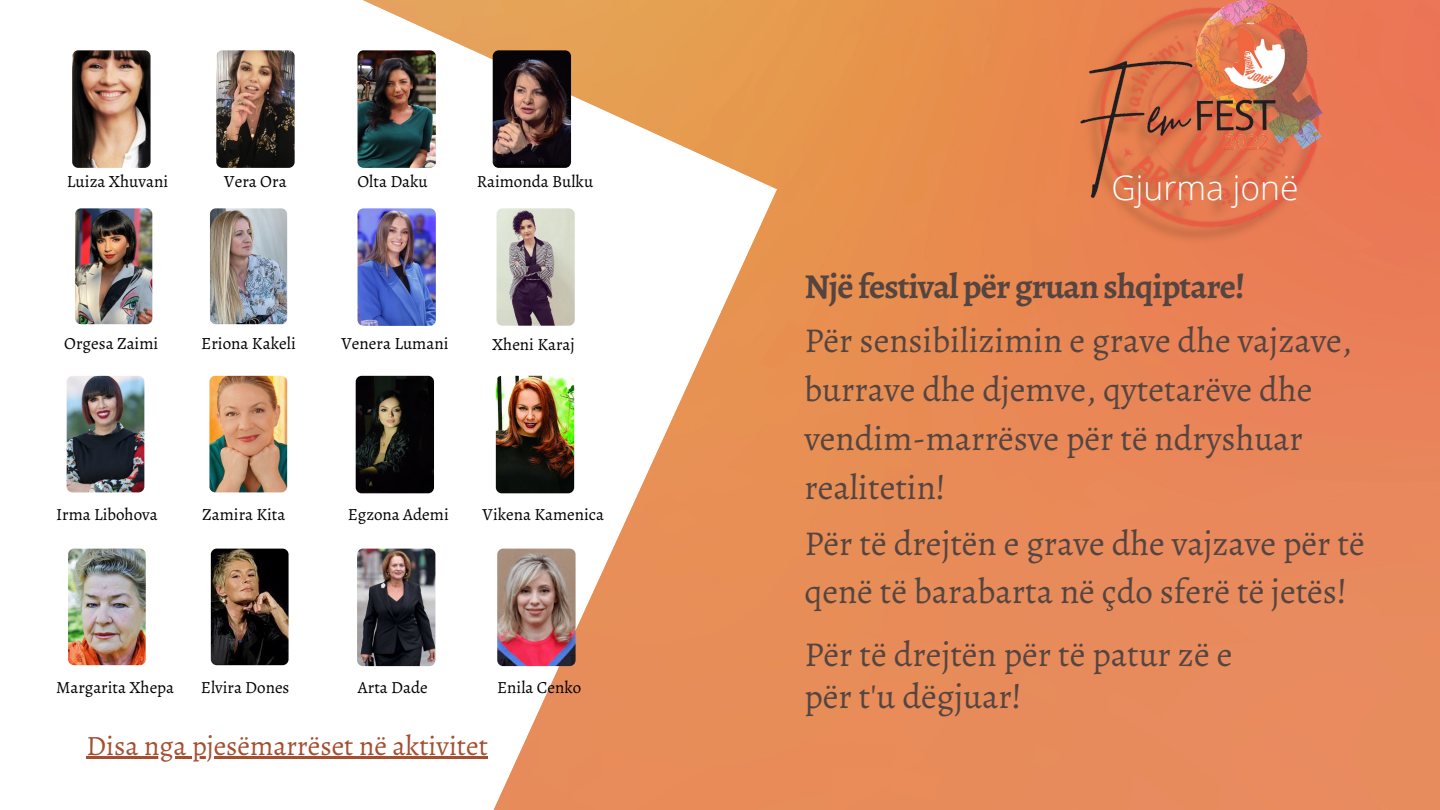
<style>
.page{position:relative;width:1440px;height:810px;background:#fff}
.page>*{position:absolute;margin:0;border:0;box-sizing:border-box;transform-origin:0 0}
.t1{font:35px/48.8px "Alegreya";color:#544541}
.t2{font:700 35px "Alegreya";letter-spacing:-.025em;color:#544541}
.t3{font:300 33.7px "Open Sans";color:#fff}
.t4{font:28px "Alegreya";color:#a44f30}
.t5{font:17.1px "Alegreya";color:#000}
.t6{font:17px "Alegreya";color:#000}
</style>
<div class="page">
<img style="left:777px;top:0;width:663px;height:810px">
<svg style="left:66px;top:0;width:711px;height:810px"></svg>
<img style="left:72px;top:50px;width:79px;height:118px;border-radius:6px">
<img style="left:358px;top:50px;width:78px;height:118px;border-radius:6px">
<img style="left:216px;top:50px;width:79px;height:118px;border-radius:6px">
<img style="left:496px;top:376px;width:78px;height:117px;border-radius:6px">
<img style="left:356px;top:376px;width:78px;height:117px;border-radius:6px">
<img style="left:67px;top:376px;width:77px;height:116px;border-radius:6px">
<img style="left:210px;top:208px;width:77px;height:116px;border-radius:6px">
<img style="left:209px;top:376px;width:78px;height:116px;border-radius:6px">
<img style="left:75px;top:208px;width:77px;height:116px;border-radius:6px">
<img style="left:493px;top:50px;width:78px;height:118px;border-radius:6px">
<img style="left:358px;top:208px;width:78px;height:118px;border-radius:6px">
<img style="left:497px;top:208px;width:78px;height:118px;border-radius:6px">
<img style="left:497px;top:549px;width:79px;height:117px;border-radius:6px">
<img style="left:357px;top:549px;width:78px;height:117px;border-radius:6px">
<img style="left:68px;top:549px;width:78px;height:116px;border-radius:6px">
<img style="left:211px;top:549px;width:78px;height:116px;border-radius:6px">
<hr style="left:87px;top:756px;width:401px;height:2px;background:#a44f30">
<img style="left:1030px;top:0;width:344px;height:300px">
<img style="left:1078px;top:0;width:247px;height:235px">
<p class="t5" style="left:67px;top:169px;width:103px">Luiza Xhuvani</p>
<p class="t6" style="left:477px;top:169px;width:118px">Raimonda Bulku</p>
<p class="t6" style="left:358px;top:169px;width:72px">Olta Daku</p>
<p class="t5" style="left:224px;top:169px;width:64px">Vera Ora</p>
<p class="t5" style="left:64px;top:331px;width:96px">Orgesa Zaimi</p>
<p class="t5" style="left:201px;top:332px;width:96px">Eriona Kakeli</p>
<p class="t6" style="left:342px;top:332px;width:108px">Venera Lumani</p>
<p class="t6" style="left:492px;top:332px;width:84px">Xheni Karaj</p>
<p class="t6" style="left:56px;top:503px;width:103px">Irma Libohova</p>
<p class="t6" style="left:202px;top:503px;width:85px">Zamira Kita</p>
<p class="t6" style="left:348px;top:503px;width:103px">Egzona Ademi</p>
<p class="t6" style="left:483px;top:503px;width:123px">Vikena Kamenica</p>
<p class="t6" style="left:56px;top:675px;width:120px">Margarita Xhepa</p>
<p class="t6" style="left:201px;top:676px;width:90px">Elvira Dones</p>
<p class="t6" style="left:358px;top:675px;width:71px">Arta Dade</p>
<p class="t6" style="left:497px;top:675px;width:86px">Enila Cenko</p>
<p class="t4" style="left:87px;top:726px;width:403px">Disa nga pjesëmarrëset në aktivitet</p>
<p class="t3" style="left:1112px;top:164px;width:188px">Gjurma jonë</p>
<p class="t2" style="left:804px;top:262px;width:442px">Një festivalpërgruanshqiptare!</p>
<p class="t1" style="left:804px;top:316px;width:549px">Për sensibilizimin e grave dhe vajzave, burrave dhe djemve, qytetarëve dhe vendim-marrësve për të ndryshuar realitetin!</p>
<p class="t1" style="left:804px;top:518px;width:562px">Për të drejtën e grave dhe vajzave për të qenë të barabarta në çdo sferë të jetës!</p>
<p class="t1" style="left:804px;top:634px;width:429px;line-height:42px">Për të drejtën për të patur zë e për t'u dëgjuar!</p>
</div>
